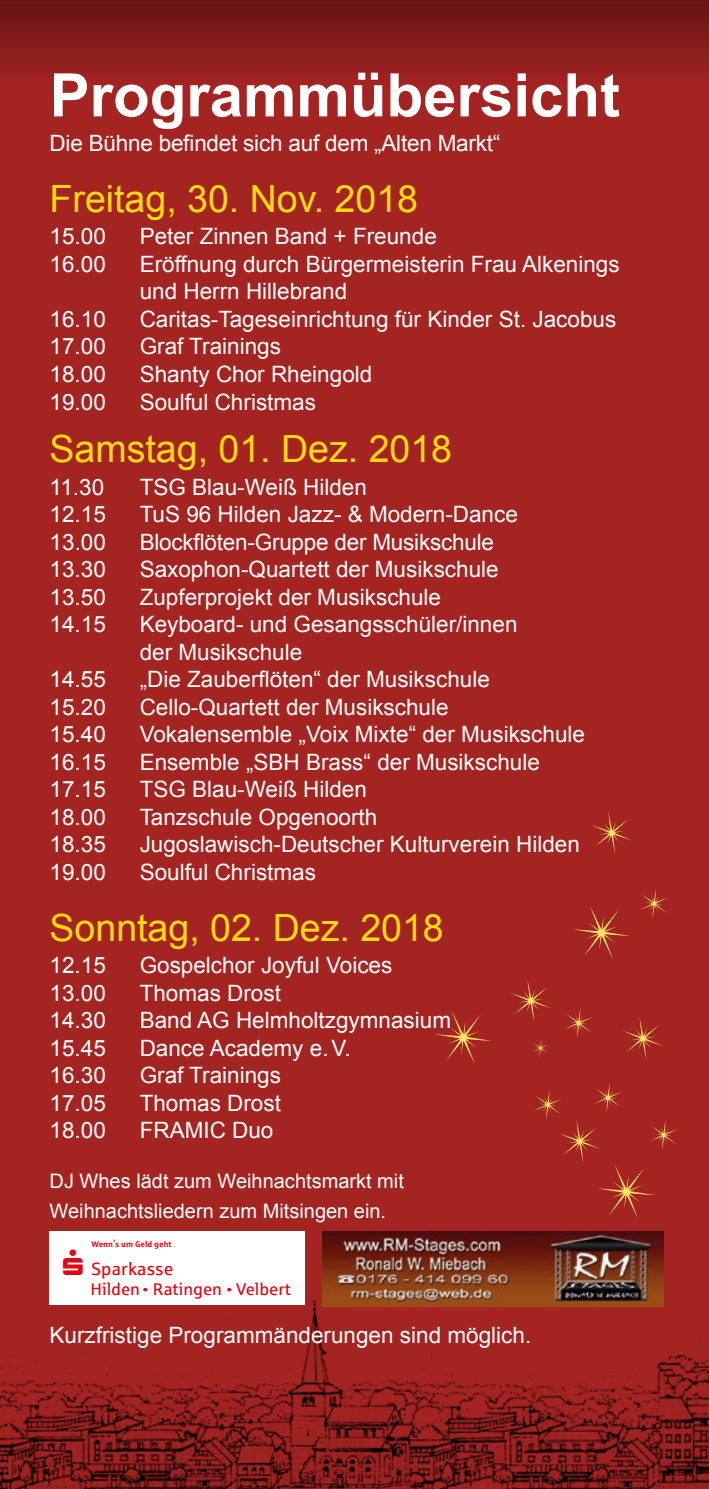
<style>
.page{position:relative;width:709px;height:1489px;background:#fff}
.page>*{position:absolute;margin:0;border:0;box-sizing:border-box;transform-origin:0 0}
.t1{font:700 60px "Arial";color:#fff}
.t2{font:37.5px "Arial";color:#ffda0c}
.t3{font:22.5px/27.5px "Arial";color:#fff}
.t4{font:20px/30px "Arial";color:#fff}
.t5{font:17.75px "Sparkasse Rg";letter-spacing:.01em;color:#e30613}
.t6{font:17px "Sparkasse Rg";color:#e30613}
.t7{font:700 8.25px "Sparkasse Rg";color:#e30613}
</style>
<div class="page">
<div style="left:0;top:0;width:709px;height:1488px;background:#a42422"></div>
<img style="left:0;top:1295px;width:709px;height:193px">
<div style="left:0;top:0;width:709px;height:85px;background:linear-gradient(to bottom,#641514,#a22321)"></div>
<svg style="left:573px;top:906px;width:57px;height:53px"></svg>
<svg style="left:435px;top:1011px;width:57px;height:53px"></svg>
<svg style="left:511px;top:980px;width:40px;height:42px"></svg>
<svg style="left:623px;top:1018px;width:40px;height:41px"></svg>
<svg style="left:592px;top:812px;width:40px;height:42px"></svg>
<svg style="left:565px;top:1008px;width:27px;height:30px"></svg>
<svg style="left:532px;top:1039px;width:16px;height:18px"></svg>
<svg style="left:640px;top:889px;width:28px;height:29px"></svg>
<svg style="left:534px;top:1083px;width:144px;height:135px"></svg>
<img style="left:322px;top:1231px;width:341px;height:74px">
<div style="left:50px;top:1231px;width:255px;height:74px;background:#fff"></div>
<h1 class="t1" style="left:50px;top:55px;width:572px">Programmübersicht</h1>
<p class="t3" style="left:50px;top:130px;width:452px">Die Bühne befindet sich auf dem „Alten Markt“</p>
<h2 class="t2" style="left:50px;top:174px;width:370px">Freitag, 30. Nov. 2018</h2>
<p class="t3" style="left:50px;top:223px;width:58px">15.00</p>
<p class="t3" style="left:140px;top:223px;width:299px">Peter Zinnen Band + Freunde</p>
<p class="t3" style="left:50px;top:250px;width:58px">16.00</p>
<p class="t3" style="left:140px;top:250px;width:481px">Eröffnung durch Bürgermeisterin Frau Alkenings und Herrn Hillebrand</p>
<p class="t3" style="left:50px;top:305px;width:58px">16.10</p>
<p class="t3" style="left:140px;top:305px;width:478px">Caritas-Tageseinrichtung für Kinder St. Jacobus</p>
<p class="t3" style="left:50px;top:333px;width:58px">17.00</p>
<p class="t3" style="left:140px;top:333px;width:143px">Graf Trainings</p>
<p class="t3" style="left:50px;top:360px;width:58px">18.00</p>
<p class="t3" style="left:140px;top:360px;width:234px">Shanty Chor Rheingold</p>
<p class="t3" style="left:50px;top:388px;width:58px">19.00</p>
<p class="t3" style="left:140px;top:388px;width:178px">Soulful Christmas</p>
<h2 class="t2" style="left:50px;top:424px;width:404px">Samstag, 01. Dez. 2018</h2>
<p class="t3" style="left:50px;top:473px;width:56px">11.30</p>
<p class="t3" style="left:140px;top:473px;width:229px">TSG Blau-Weiß Hilden</p>
<p class="t3" style="left:50px;top:501px;width:58px">12.15</p>
<p class="t3" style="left:140px;top:501px;width:380px">TuS 96 Hilden Jazz- &amp; Modern-Dance</p>
<p class="t3" style="left:50px;top:528px;width:58px">13.00</p>
<p class="t3" style="left:140px;top:528px;width:356px">Blockflöten-Gruppe der Musikschule</p>
<p class="t3" style="left:50px;top:556px;width:58px">13.30</p>
<p class="t3" style="left:140px;top:556px;width:360px">Saxophon-Quartett der Musikschule</p>
<p class="t3" style="left:50px;top:583px;width:58px">13.50</p>
<p class="t3" style="left:140px;top:583px;width:303px">Zupferprojekt der Musikschule</p>
<p class="t3" style="left:50px;top:611px;width:58px">14.15</p>
<p class="t3" style="left:140px;top:611px;width:379px">Keyboard- und Gesangsschüler/innen der Musikschule</p>
<p class="t3" style="left:50px;top:666px;width:58px">14.55</p>
<p class="t3" style="left:140px;top:666px;width:352px">„Die Zauberflöten“ der Musikschule</p>
<p class="t3" style="left:50px;top:693px;width:58px">15.20</p>
<p class="t3" style="left:140px;top:693px;width:310px">Cello-Quartett der Musikschule</p>
<p class="t3" style="left:50px;top:721px;width:58px">15.40</p>
<p class="t3" style="left:140px;top:721px;width:447px">Vokalensemble „Voix Mixte“ der Musikschule</p>
<p class="t3" style="left:50px;top:748px;width:58px">16.15</p>
<p class="t3" style="left:140px;top:748px;width:402px">Ensemble „SBH Brass“ der Musikschule</p>
<p class="t3" style="left:50px;top:776px;width:58px">17.15</p>
<p class="t3" style="left:140px;top:776px;width:229px">TSG Blau-Weiß Hilden</p>
<p class="t3" style="left:50px;top:803px;width:58px">18.00</p>
<p class="t3" style="left:140px;top:803px;width:239px">Tanzschule Opgenoorth</p>
<p class="t3" style="left:50px;top:831px;width:58px">18.35</p>
<p class="t3" style="left:140px;top:831px;width:442px">Jugoslawisch-Deutscher Kulturverein Hilden</p>
<p class="t3" style="left:50px;top:859px;width:58px">19.00</p>
<p class="t3" style="left:140px;top:859px;width:178px">Soulful Christmas</p>
<h2 class="t2" style="left:50px;top:902px;width:396px">Sonntag, 02. Dez. 2018</h2>
<p class="t3" style="left:50px;top:951px;width:58px">12.15</p>
<p class="t3" style="left:140px;top:951px;width:254px">Gospelchor Joyful Voices</p>
<p class="t3" style="left:50px;top:979px;width:58px">13.00</p>
<p class="t3" style="left:140px;top:979px;width:143px">Thomas Drost</p>
<p class="t3" style="left:50px;top:1006px;width:58px">14.30</p>
<p class="t3" style="left:140px;top:1006px;width:313px">Band AG Helmholtzgymnasium</p>
<p class="t3" style="left:50px;top:1034px;width:58px">15.45</p>
<p class="t3" style="left:140px;top:1034px;width:212px">Dance Academy e.V.</p>
<p class="t3" style="left:50px;top:1061px;width:58px">16.30</p>
<p class="t3" style="left:140px;top:1061px;width:143px">Graf Trainings</p>
<p class="t3" style="left:50px;top:1089px;width:58px">17.05</p>
<p class="t3" style="left:140px;top:1089px;width:143px">Thomas Drost</p>
<p class="t3" style="left:50px;top:1116px;width:58px">18.00</p>
<p class="t3" style="left:140px;top:1116px;width:135px">FRAMIC Duo</p>
<p class="t4" style="left:50px;top:1166px;width:356px">DJ Whes lädt zum Weihnachtsmarkt mit<br>Weihnachtsliedern zum Mitsingen ein.</p>
<p class="t7" style="left:113px;top:1232px;width:4px">,</p>
<p class="t7" style="left:91px;top:1238px;width:82px">Wenn s um Geld geht</p>
<p class="t5" style="left:63px;top:1257px;width:112px">▲ Sparkasse</p>
<p class="t6" style="left:90px;top:1278px;width:202px">Hilden <sup>.</sup> Ratingen <sup>.</sup> Velbert</p>
<p class="t3" style="left:50px;top:1321px;width:483px">Kurzfristige Programmänderungen sind möglich.</p>
</div>
